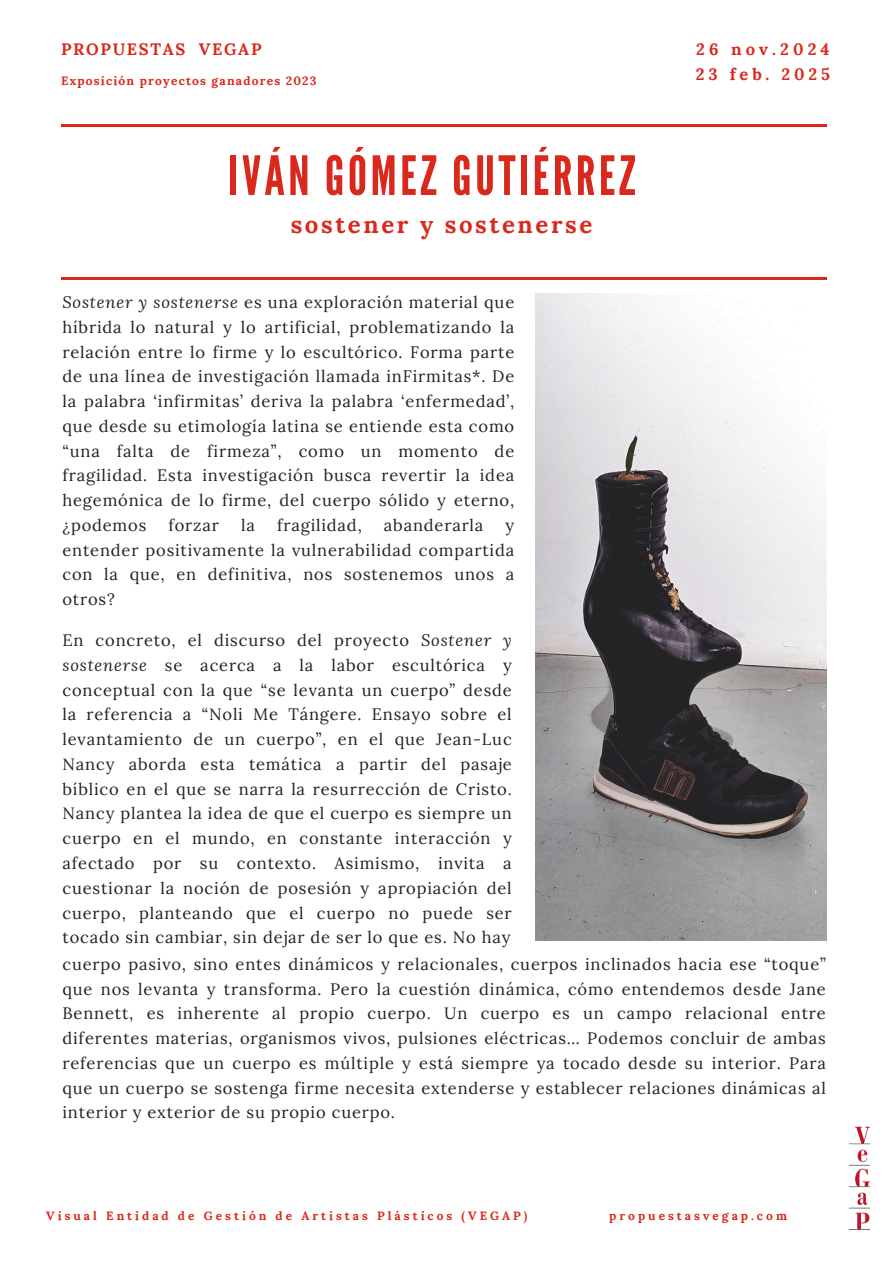
<style>
.page{position:relative;width:894px;height:1264px;background:#fff}
.page>*{position:absolute;margin:0;border:0;box-sizing:border-box;transform-origin:0 0}
.t1{font:54px "League Gothic";letter-spacing:.065em;color:#da291c}
.t2{font:700 24px "Lora";letter-spacing:.11em;color:#da291c}
.t3{font:16.5px/24.8px "Lora";letter-spacing:.05em;color:#222;text-align:justify}
.t4{font:700 16.5px/24.8px "Lora";letter-spacing:.24em;color:#da291c}
.t5{font:700 16.5px "Lora";letter-spacing:.1em;color:#da291c}
.t6{font:700 12px "Lora";letter-spacing:.25em;color:#da291c}
.t7{font:700 12px "Lora";letter-spacing:.1em;color:#da291c}
.s1{font-style:italic}
.s2{color:#fff}
</style>
<div class="page">
<img style="left:849px;top:1126px;width:20px;height:103px">
<hr style="left:61px;top:124px;width:765px;height:3px;background:#da291c">
<hr style="left:61px;top:277px;width:765px;height:2px;background:#da291c">
<img style="left:535px;top:294px;width:291px;height:646px">
<h2 class="t5" style="left:61px;top:39px;width:202px">PROPUESTAS VEGAP</h2>
<h5 class="t7" style="left:61px;top:73px;width:257px">Exposición proyectos ganadores 2023</h5>
<h4 class="t1" style="left:228px;top:144px;width:408px">IVÁN GÓMEZ GUTIÉRREZ</h4>
<h1 class="t2" style="left:290px;top:209px;width:303px">sostener y sostenerse</h1>
<h5 class="t4" style="left:695px;top:37px;width:136px">26 nov.2024<br>23 feb. 2025</h5>
<p class="t3" style="left:62px;top:290px;width:453px"><span class="s1">Sostener y sostenerse</span> es una exploración material que híbrida lo natural y lo artificial, problematizando la relación entre lo firme y lo escultórico. Forma parte de una línea de investigación llamada inFirmitas*. De la palabra ‘infirmitas’ deriva la palabra ‘enfermedad’, que desde su etimología latina se entiende esta como “una falta de firmeza”, como un momento de fragilidad. Esta investigación busca revertir la idea hegemónica de lo firme, del cuerpo sólido y eterno, ¿podemos</p>
<p class="t3" style="left:168px;top:512px;width:52px">forzar</p>
<p class="t3" style="left:241px;top:512px;width:15px">la</p>
<p class="t3" style="left:277px;top:512px;width:86px">fragilidad,</p>
<p class="t3" style="left:384px;top:512px;width:101px">abanderarla</p>
<p class="t3" style="left:62px;top:512px;width:453px;text-indent:443px">y entender positivamente la vulnerabilidad compartida con la que, en definitiva, nos sostenemos unos a otros?</p>
<p class="t3" style="left:62px;top:627px;width:450px">En concreto, el discurso del proyecto <span class="s1">Sostener y sostenerse</span> se acerca a la labor escultórica y conceptual con la que “se levanta un cuerpo” desde la referencia a “Noli Me Tángere. Ensayo sobre el levantamiento de un cuerpo”, en el que Jean-Luc Nancy aborda esta temática a partir del pasaje bíblico en el que se narra la resurrección de Cristo.<br>Nancy plantea la idea de que el cuerpo es siempre un cuerpo en el mundo, en constante interacción y afectado por su contexto. Asimismo, invita a cuestionar la noción de posesión y apropiación del cuerpo, planteando que el cuerpo no puede ser tocado sin cambiar, sin dejar de ser lo que es. No hay <span class="s2">....</span></p>
<p class="t3" style="left:62px;top:951px;width:764px">cuerpo pasivo, sino entes dinámicos y relacionales, cuerpos inclinados hacia ese “toque” que nos levanta y transforma. Pero la cuestión dinámica, cómo entendemos desde Jane Bennett, es inherente al propio cuerpo. Un cuerpo es un campo relacional entre diferentes materias, organismos vivos, pulsiones eléctricas… Podemos concluir de ambas referencias que un cuerpo es múltiple y está siempre ya tocado desde su interior. Para que un cuerpo se sostenga firme necesita extenderse y establecer relaciones dinámicas al interior y exterior de su propio cuerpo.</p>
<p class="t6" style="left:46px;top:1207px;width:482px">Visual Entidad de Gestión de Artistas Plásticos (VEGAP)</p>
<h5 class="t6" style="left:609px;top:1207px;width:179px">propuestasvegap.com</h5>
</div>
